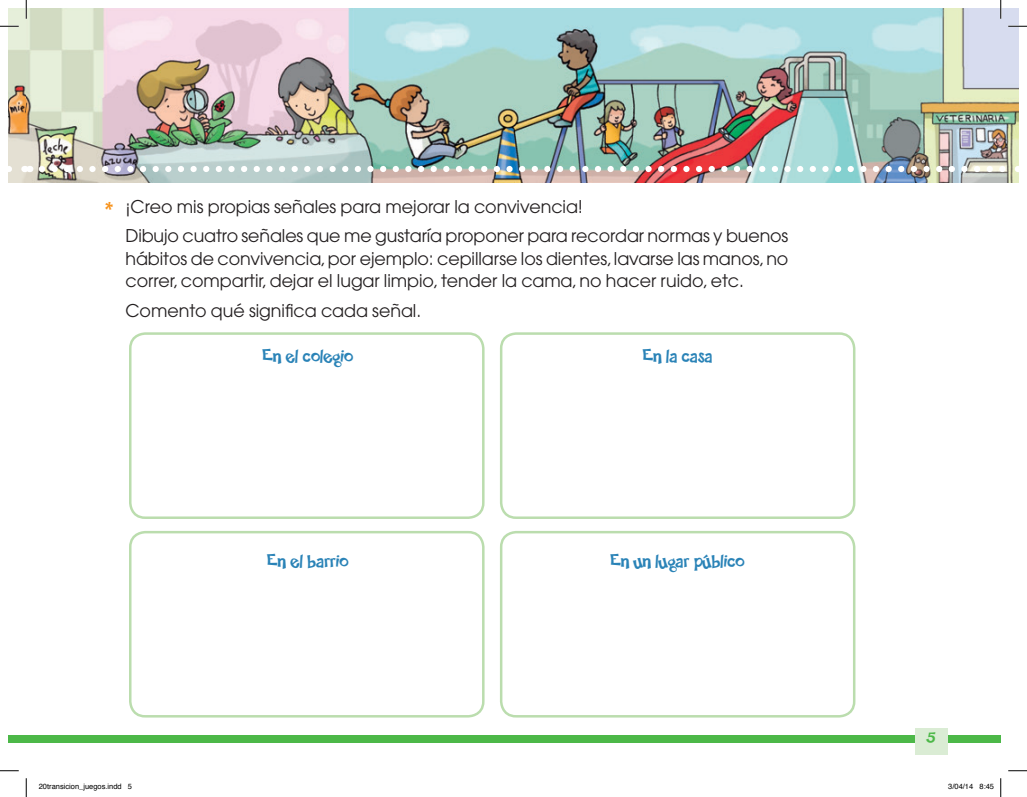
<style>
.page{position:relative;width:1027px;height:797px;background:#fff}
.page>*{position:absolute;margin:0;border:0;box-sizing:border-box;transform-origin:0 0}
.t1{font:20px "Happy Sans";letter-spacing:-.005em;color:#2a83b7}
.t2{font:17.5px/29.6px "Avant Garde";letter-spacing:-.005em;color:#231f20}
.t3{font:17.5px "Happy Sans";color:#4cb848;scale:1.1 1}
.t4{font:7.5px "Helvetica";color:#000}
.s1{font-family:"Happy Sans";font-size:22.5px;color:#f7931d}
</style>
<div class="page">
<img style="left:9px;top:9px;width:1009px;height:173px">
<div style="left:26px;top:735px;width:975px;height:7px;background:#4cb848"></div>
<div style="left:9px;top:735px;width:17px;height:7px;background:#4cb848"></div>
<div style="left:915px;top:728px;width:33px;height:26px;background:#daecd4"></div>
<svg style="left:9px;top:166px;width:9px;height:6px"></svg>
<img style="left:42px;top:166px;width:969px;height:6px">
<svg style="left:24px;top:166px;width:6px;height:6px"></svg>
<div style="left:129px;top:332px;width:356px;height:187px;border:2px solid #bbddae;border-radius:15px"></div>
<div style="left:129px;top:531px;width:356px;height:186px;border:2px solid #bbddae;border-radius:15px"></div>
<div style="left:500px;top:332px;width:355px;height:187px;border:2px solid #bbddae;border-radius:15px"></div>
<div style="left:500px;top:531px;width:355px;height:186px;border:2px solid #bbddae;border-radius:15px"></div>
<svg style="left:0;top:25px;width:19px;height:2px"></svg>
<svg style="left:1008px;top:25px;width:19px;height:2px"></svg>
<svg style="left:0;top:770px;width:19px;height:1px"></svg>
<svg style="left:1008px;top:770px;width:19px;height:1px"></svg>
<svg style="left:25px;top:0;width:2px;height:19px"></svg>
<svg style="left:25px;top:778px;width:2px;height:19px"></svg>
<svg style="left:1000px;top:0;width:1px;height:19px"></svg>
<svg style="left:1000px;top:778px;width:1px;height:19px"></svg>
<p class="t2" style="left:125px;top:191px;width:664px;text-indent:-21px"><span class="s1">*</span> ¡Creo mis propias señales para mejorar la convivencia!<br>Dibujo cuatro señales que me gustaría proponer para recordar normas y buenos</p>
<p class="t2" style="left:125px;top:247px;width:664px;line-height:22.5px">hábitos de convivencia, por ejemplo: cepillarse los dientes, lavarse las manos, no correr, compartir, dejar el lugar limpio, tender la cama, no hacer ruido, etc.</p>
<p class="t2" style="left:125px;top:296px;width:297px">Comento qué significa cada señal.</p>
<p class="t1" style="left:262px;top:345px;width:92px">En el colegio</p>
<p class="t1" style="left:643px;top:345px;width:71px">En la casa</p>
<p class="t1" style="left:267px;top:550px;width:83px">En el barrio</p>
<p class="t1" style="left:610px;top:550px;width:136px">En un lugar público</p>
<p class="t3" style="left:927px;top:729px;width:10px">5</p>
<p class="t4" style="left:39px;top:781px;width:95px">20transicion_juegos.indd 5</p>
<p class="t4" style="left:948px;top:781px;width:47px">3/04/14 8:45</p>
</div>
